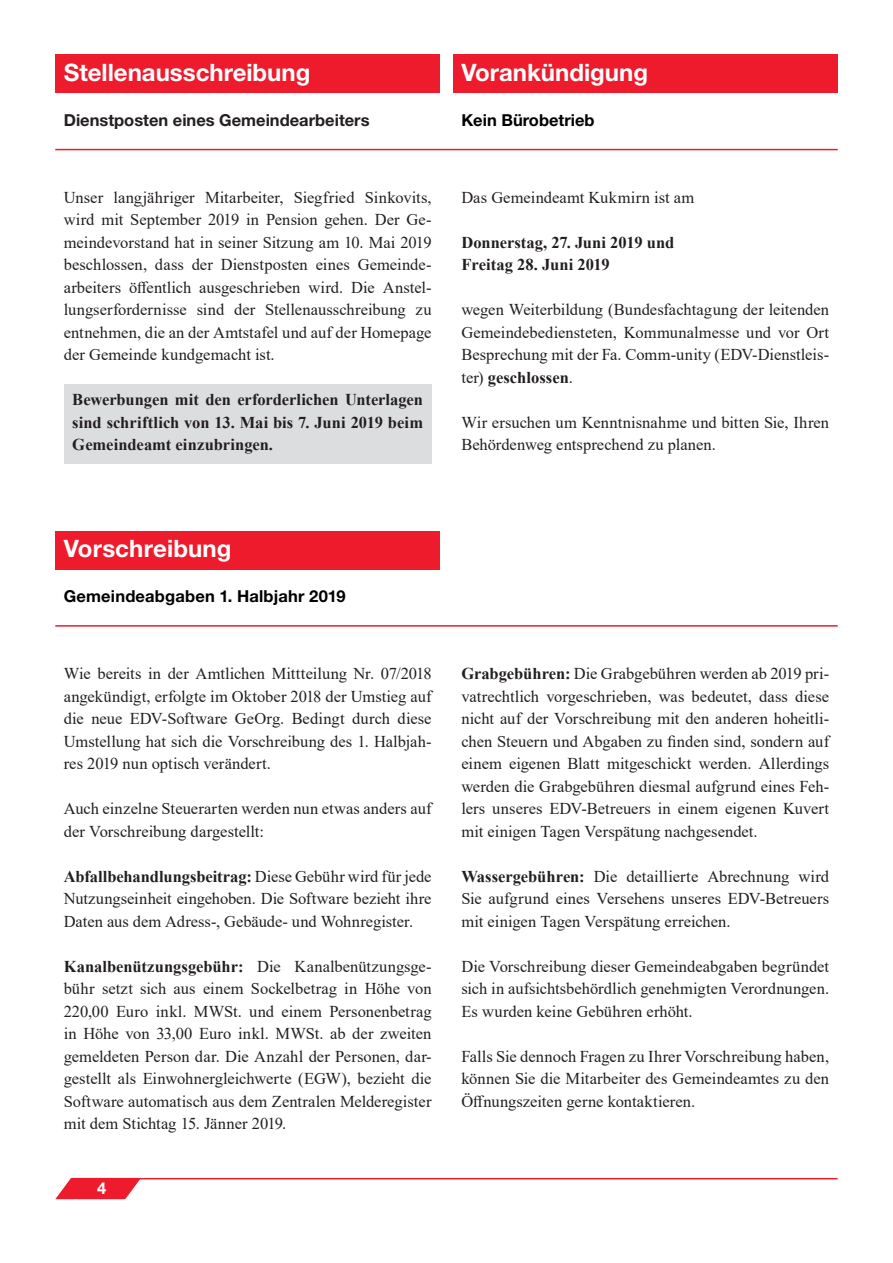
<style>
.page{position:relative;width:893px;height:1263px;background:#fff}
.page>*{position:absolute;margin:0;border:0;box-sizing:border-box;transform-origin:0 0}
.fliesstext_blocksatz{font:700 24px "Helvetica Neue LT Std";color:#fff}
.fliesstext_blocksatz-2{font:16.5px/22.5px "Times New Roman";color:#231f20;text-align:justify}
.fliesstext_blocksatz-3{font:700 16.5px/22.5px "Times New Roman";color:#231f20;text-align:justify}
.fliesstext_blocksatz-4{font:700 16.5px "Helvetica Neue LT Std";letter-spacing:.005em;color:#000}
.t1{font:700 16.5px "Helvetica Neue LT Std";color:#231f20}
.t2{font:700 16.5px "Helvetica Neue LT Std";color:#fff}
.s1{font-weight:700}
</style>
<div class="page">
<hr style="left:72px;top:1178px;width:766px;height:1px;background:#ee1b2c">
<svg style="left:55px;top:1178px;width:86px;height:21px"></svg>
<div style="left:55px;top:531px;width:385px;height:38px;background:#ee1b2c"></div>
<div style="left:453px;top:55px;width:385px;height:38px;background:#ee1b2c"></div>
<div style="left:55px;top:55px;width:385px;height:38px;background:#ee1b2c"></div>
<hr style="left:55px;top:149px;width:783px;height:1px;background:#ee1b2c">
<div style="left:64px;top:384px;width:368px;height:79px;background:#dcdddf"></div>
<hr style="left:55px;top:625px;width:783px;height:2px;background:#ee1b2c">
<p class="fliesstext_blocksatz" style="left:64px;top:58px;width:248px">Stellenausschreibung</p>
<p class="t1" style="left:64px;top:110px;width:307px">Dienstposten eines Gemeindearbeiters</p>
<p class="fliesstext_blocksatz-2" style="left:64px;top:185px;width:369px">Unser langjähriger Mitarbeiter, Siegfried Sinkovits, wird mit September 2019 in Pension gehen. Der Ge&shy;meindevorstand hat in seiner Sitzung am 10. Mai 2019 beschlossen, dass der Dienstposten eines Gemeinde&shy;arbeiters öffentlich ausgeschrieben wird. Die Anstel&shy;lungserfordernisse sind der Stellenausschreibung zu entnehmen, die an der Amtstafel und auf der Homepage der Gemeinde kundgemacht ist.</p>
<p class="fliesstext_blocksatz-3" style="left:72px;top:388px;width:352px">Bewerbungen mit den erforderlichen Unterlagen sind schriftlich von 13. Mai bis 7. Juni 2019 beim Gemeindeamt einzubringen.</p>
<p class="fliesstext_blocksatz" style="left:461px;top:58px;width:188px">Vorankündigung</p>
<p class="fliesstext_blocksatz-4" style="left:461px;top:110px;width:135px">Kein Bürobetrieb</p>
<p class="fliesstext_blocksatz-2" style="left:461px;top:185px;width:234px">Das Gemeindeamt Kukmirn ist am</p>
<p class="fliesstext_blocksatz-3" style="left:461px;top:231px;width:214px">Donnerstag, 27. Juni 2019 und</p>
<p class="fliesstext_blocksatz-3" style="left:461px;top:253px;width:150px">Freitag 28. Juni 2019</p>
<p class="fliesstext_blocksatz-2" style="left:461px;top:298px;width:369px">wegen Weiterbildung (Bundesfachtagung der leitenden Gemeindebediensteten, Kommunalmesse und vor Ort Besprechung mit der Fa. Comm-unity (EDV-Dienstleis&shy;ter) <span class="s1">geschlossen</span>.</p>
<p class="fliesstext_blocksatz-2" style="left:461px;top:410px;width:369px">Wir ersuchen um Kenntnisnahme und bitten Sie, Ihren<br>Behördenweg entsprechend zu planen.</p>
<p class="fliesstext_blocksatz" style="left:64px;top:534px;width:169px">Vorschreibung</p>
<p class="fliesstext_blocksatz-4" style="left:64px;top:586px;width:283px">Gemeindeabgaben 1. Halbjahr 2019</p>
<p class="fliesstext_blocksatz-2" style="left:64px;top:662px;width:369px">Wie bereits in der Amtlichen Mittteilung Nr. 07/2018 angekündigt, erfolgte im Oktober 2018 der Umstieg auf die neue EDV-Software GeOrg. Bedingt durch diese Umstellung hat sich die Vorschreibung des 1. Halbjah&shy;res 2019 nun optisch verändert.</p>
<p class="fliesstext_blocksatz-2" style="left:64px;top:797px;width:369px">Auch einzelne Steuerarten werden nun etwas anders auf der Vorschreibung dargestellt:</p>
<p class="fliesstext_blocksatz-2" style="left:64px;top:864px;width:369px"><span class="s1">Abfallbehandlungsbeitrag:</span> Diese Gebühr wird für jede Nutzungseinheit eingehoben. Die Software bezieht ihre Daten aus dem Adress-, Gebäude- und Wohnregister.</p>
<p class="fliesstext_blocksatz-2" style="left:64px;top:954px;width:369px"><span class="s1">Kanalbenützungsgebühr:</span> Die Kanalbenützungsge&shy;bühr setzt sich aus einem Sockelbetrag in Höhe von 220,00 Euro inkl. MWSt. und einem Personenbetrag in Höhe von 33,00 Euro inkl. MWSt. ab der zweiten gemeldeten Person dar. Die Anzahl der Personen, dar&shy;gestellt als Einwohnergleichwerte (EGW), bezieht die Software automatisch aus dem Zentralen Melderegister mit dem Stichtag 15. Jänner 2019.</p>
<p class="t2" style="left:97px;top:1178px;width:11px">4</p>
<p class="fliesstext_blocksatz-2" style="left:461px;top:662px;width:369px"><span class="s1">Grabgebühren:</span> Die Grabgebühren werden ab 2019 pri&shy;vatrechtlich vorgeschrieben, was bedeutet, dass diese nicht auf der Vorschreibung mit den anderen hoheitli&shy;chen Steuern und Abgaben zu finden sind, sondern auf einem eigenen Blatt mitgeschickt werden. Allerdings werden die Grabgebühren diesmal aufgrund eines Feh&shy;lers unseres EDV-Betreuers in einem eigenen Kuvert mit einigen Tagen Verspätung nachgesendet.</p>
<p class="fliesstext_blocksatz-2" style="left:461px;top:864px;width:369px"><span class="s1">Wassergebühren:</span> Die detaillierte Abrechnung wird Sie aufgrund eines Versehens unseres EDV-Betreuers mit einigen Tagen Verspätung erreichen.</p>
<p class="fliesstext_blocksatz-2" style="left:461px;top:954px;width:369px">Die Vorschreibung dieser Gemeindeabgaben begründet sich in aufsichtsbehördlich genehmigten Verordnungen.<br>Es wurden keine Gebühren erhöht.</p>
<p class="fliesstext_blocksatz-2" style="left:461px;top:1044px;width:369px">Falls Sie dennoch Fragen zu Ihrer Vorschreibung haben, können Sie die Mitarbeiter des Gemeindeamtes zu den Öffnungszeiten gerne kontaktieren.</p>
</div>
